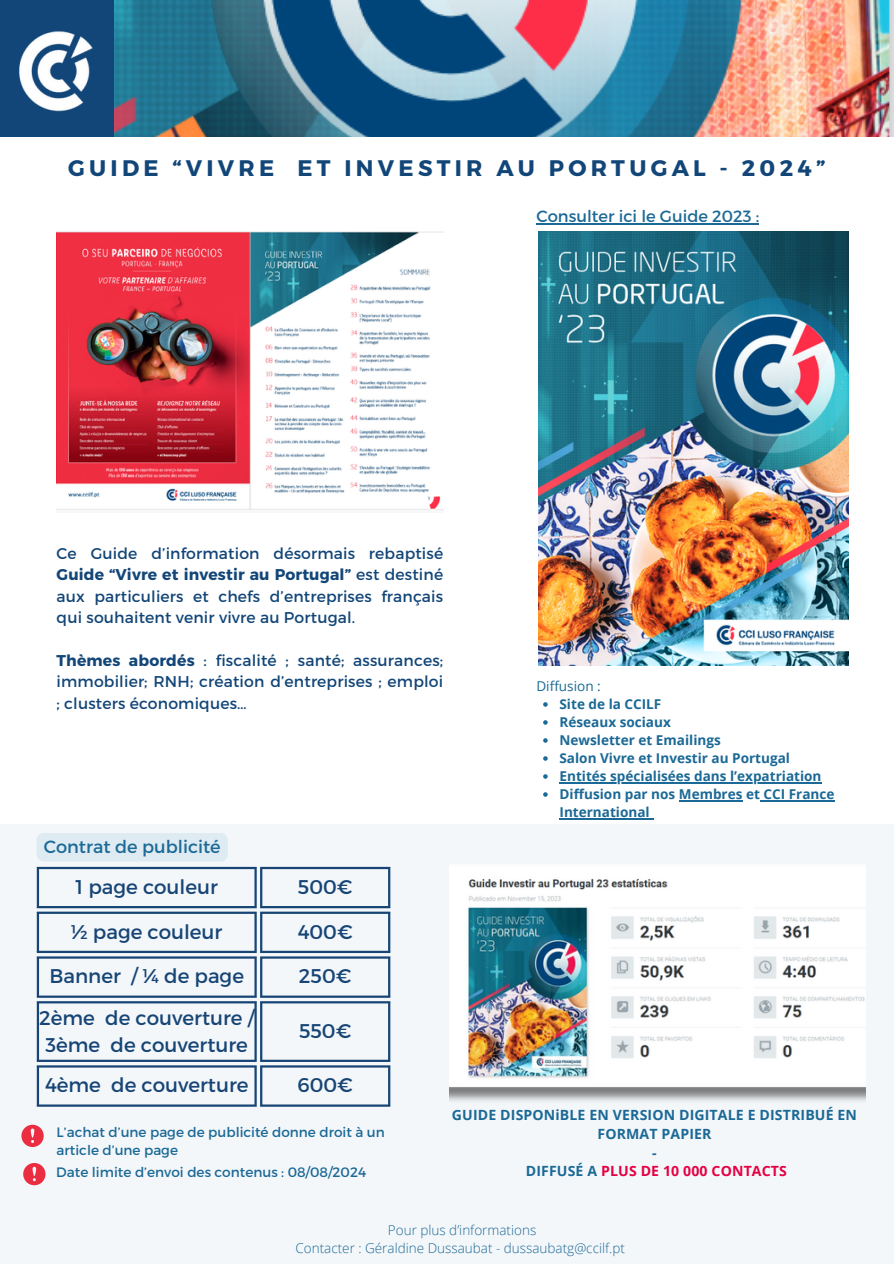
<style>
.page{position:relative;width:894px;height:1264px;background:#fff}
.page>*{position:absolute;margin:0;border:0;box-sizing:border-box;transform-origin:0 0}
.t1{font:700 22.5px "Montserrat";letter-spacing:.19em;color:#124678}
.t2{font:19.8px/27px "Montserrat";color:#174575;text-align:center}
.t3{font:17.7px "Montserrat";color:#1b6996}
.t4{font:16.35px "Montserrat";color:#1b6996}
.t5{font:15.6px/21.3px "Montserrat";letter-spacing:.01em;color:#124678;text-align:justify}
.t6{font:700 14.1px/18.9px "Open Sans";letter-spacing:.01em;color:#1b6996;text-align:center}
.t7{font:13.65px/18px "Montserrat";color:#1b6996}
.t8{font:700 13.5px/18px "Open Sans";color:#1b6996}
.t9{font:300 13.5px "Open Sans";color:#1b6996}
.t10{font:13.5px "Open Sans";color:#1b6996}
.s1{font-weight:700}
.s2{color:#e50043}
</style>
<div class="page">
<img style="left:113px;top:0;width:780px;height:136px">
<div style="left:0;top:824px;width:893px;height:439px;background:#f4f7fa"></div>
<img style="left:538px;top:231px;width:309px;height:435px">
<img style="left:57px;top:231px;width:387px;height:279px">
<div style="left:0;top:0;width:113px;height:137px;background:#124678"></div>
<img style="left:19px;top:31px;width:74px;height:81px">
<hr style="left:37px;top:869px;width:2px;height:37px;background:#174575">
<hr style="left:254px;top:869px;width:3px;height:37px;background:#174575">
<hr style="left:37px;top:866px;width:220px;height:3px;background:#174575">
<hr style="left:37px;top:906px;width:220px;height:2px;background:#174575">
<hr style="left:260px;top:869px;width:2px;height:37px;background:#174575">
<hr style="left:388px;top:869px;width:2px;height:37px;background:#174575">
<hr style="left:260px;top:866px;width:130px;height:3px;background:#174575">
<hr style="left:260px;top:906px;width:130px;height:2px;background:#174575">
<hr style="left:37px;top:913px;width:2px;height:37px;background:#174575">
<hr style="left:254px;top:913px;width:3px;height:37px;background:#174575">
<hr style="left:37px;top:911px;width:220px;height:2px;background:#174575">
<hr style="left:37px;top:950px;width:220px;height:3px;background:#174575">
<hr style="left:260px;top:913px;width:2px;height:37px;background:#174575">
<hr style="left:388px;top:913px;width:2px;height:37px;background:#174575">
<hr style="left:260px;top:911px;width:130px;height:2px;background:#174575">
<hr style="left:260px;top:950px;width:130px;height:3px;background:#174575">
<hr style="left:37px;top:958px;width:2px;height:37px;background:#174575">
<hr style="left:254px;top:958px;width:3px;height:37px;background:#174575">
<hr style="left:37px;top:956px;width:220px;height:2px;background:#174575">
<hr style="left:37px;top:995px;width:220px;height:2px;background:#174575">
<hr style="left:260px;top:958px;width:2px;height:37px;background:#174575">
<hr style="left:388px;top:958px;width:2px;height:37px;background:#174575">
<hr style="left:260px;top:956px;width:130px;height:2px;background:#174575">
<hr style="left:260px;top:995px;width:130px;height:2px;background:#174575">
<hr style="left:37px;top:1003px;width:2px;height:56px;background:#174575">
<hr style="left:254px;top:1003px;width:3px;height:56px;background:#174575">
<hr style="left:37px;top:1001px;width:220px;height:2px;background:#174575">
<hr style="left:37px;top:1059px;width:220px;height:2px;background:#174575">
<hr style="left:260px;top:1003px;width:2px;height:56px;background:#174575">
<hr style="left:388px;top:1003px;width:2px;height:56px;background:#174575">
<hr style="left:260px;top:1001px;width:130px;height:2px;background:#174575">
<hr style="left:260px;top:1059px;width:130px;height:2px;background:#174575">
<hr style="left:37px;top:1067px;width:2px;height:37px;background:#174575">
<hr style="left:254px;top:1067px;width:3px;height:37px;background:#174575">
<hr style="left:37px;top:1065px;width:220px;height:2px;background:#174575">
<hr style="left:37px;top:1104px;width:220px;height:2px;background:#174575">
<hr style="left:260px;top:1067px;width:2px;height:37px;background:#174575">
<hr style="left:388px;top:1067px;width:2px;height:37px;background:#174575">
<hr style="left:260px;top:1065px;width:130px;height:2px;background:#174575">
<hr style="left:260px;top:1104px;width:130px;height:2px;background:#174575">
<div style="left:37px;top:833px;width:191px;height:28px;background:#deebf2;border-radius:7px"></div>
<hr style="left:536px;top:223px;width:219px;height:1px;background:#1b6996">
<svg style="left:543px;top:702px;width:4px;height:4px"></svg>
<svg style="left:543px;top:720px;width:4px;height:4px"></svg>
<svg style="left:543px;top:738px;width:4px;height:4px"></svg>
<svg style="left:543px;top:756px;width:4px;height:4px"></svg>
<svg style="left:543px;top:774px;width:4px;height:4px"></svg>
<hr style="left:559px;top:782px;width:262px;height:1px;background:#1b6996">
<svg style="left:543px;top:792px;width:4px;height:4px"></svg>
<hr style="left:678px;top:800px;width:64px;height:1px;background:#1b6996">
<hr style="left:759px;top:800px;width:75px;height:1px;background:#1b6996">
<hr style="left:559px;top:818px;width:90px;height:1px;background:#1b6996">
<img style="left:449px;top:867px;width:416px;height:234px">
<svg style="left:21px;top:1124px;width:23px;height:22px"></svg>
<svg style="left:23px;top:1163px;width:22px;height:22px"></svg>
<p class="t1" style="left:68px;top:153px;width:758px">GUIDE “VIVRE ET INVESTIR AU PORTUGAL - 2024”</p>
<p class="t4" style="left:536px;top:206px;width:224px">Consulter ici le Guide 2023 :</p>
<p class="t5" style="left:57px;top:542px;width:388px">Ce Guide d’information désormais rebaptisé <span class="s1">Guide “Vivre et investir au Portugal”</span> est destiné aux particuliers et chefs d’entreprises français qui souhaitent venir vivre au Portugal.</p>
<p class="t5" style="left:57px;top:648px;width:388px"><span class="s1">Thèmes abordés</span> : fiscalité ; santé; assurances; immobilier; RNH; création d’entreprises ; emploi ; clusters économiques…</p>
<p class="t3" style="left:44px;top:835px;width:178px">Contrat de publicité</p>
<h2 class="t2" style="left:76px;top:872px;width:144px">1 page couleur</h2>
<p class="t2" style="left:298px;top:872px;width:56px">500€</p>
<h4 class="t2" style="left:71px;top:917px;width:153px">½ page couleur</h4>
<h4 class="t2" style="left:297px;top:917px;width:56px">400€</h4>
<p class="t2" style="left:49px;top:961px;width:196px">Banner / ¼ de page</p>
<p class="t2" style="left:299px;top:961px;width:54px">250€</p>
<p class="t2" style="left:39px;top:1003px;width:216px">2ème de couverture /<br>3ème de couverture</p>
<p class="t2" style="left:299px;top:1016px;width:54px">550€</p>
<p class="t10" style="left:536px;top:676px;width:66px">Diffusion :</p>
<p class="t8" style="left:559px;top:694px;width:103px">Site de la CCILF</p>
<p class="t8" style="left:559px;top:712px;width:113px">Réseaux sociaux</p>
<p class="t8" style="left:559px;top:730px;width:163px">Newsletter et Emailings</p>
<p class="t8" style="left:559px;top:748px;width:232px">Salon Vivre et Investir au Portugal</p>
<p class="t8" style="left:559px;top:766px;width:263px">Entités spécialisées dans l’expatriation</p>
<p class="t8" style="left:559px;top:784px;width:276px">Diffusion par nos Membres et CCI France<br>International</p>
<p class="t2" style="left:45px;top:1070px;width:205px">4ème de couverture</p>
<p class="t2" style="left:297px;top:1070px;width:57px">600€</p>
<p class="t7" style="left:57px;top:1122px;width:329px">L’achat d’une page de publicité donne droit à un article d’une page</p>
<p class="t7" style="left:56px;top:1162px;width:311px">Date limite d’envoi des contenus : 08/08/2024</p>
<p class="t6" style="left:452px;top:1104px;width:406px">GUIDE DISPONiBLE EN VERSION DIGITALE E DISTRIBUÉ EN<br>FORMAT PAPIER<br>-<br>DIFFUSÉ A <span class="s2">PLUS DE 10 000 CONTACTS</span></p>
<p class="t9" style="left:388px;top:1220px;width:150px">Pour plus d’informations</p>
<h2 class="t9" style="left:295px;top:1238px;width:331px">Contacter : Géraldine Dussaubat - dussaubatg@ccilf.pt</h2>
</div>
